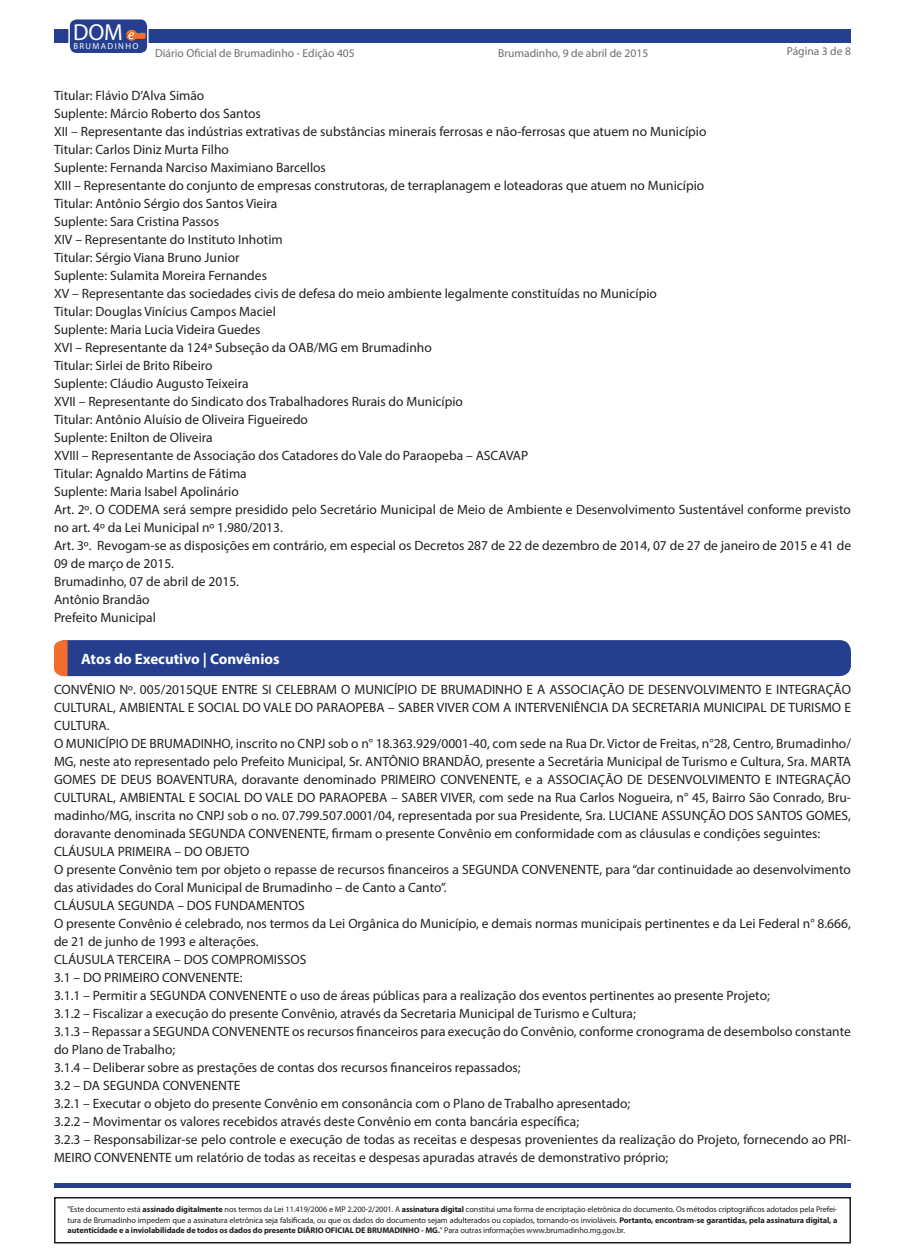
<style>
.page{position:relative;width:905px;height:1260px;background:#fff}
.page>*{position:absolute;margin:0;border:0;box-sizing:border-box;transform-origin:0 0}
.t1{font:23.25px "Myriad Pro";color:#fff}
.t2{font:700 15px "Myriad Pro";color:#fff}
.t3{font:13.5px/18px "Myriad Pro";color:#231f20}
.t4{font:11.55px "Myriad Pro";color:#6c6d70}
.t5{font:8.7px "Myriad Pro";letter-spacing:.16em;color:#fff}
.t6{font:8.25px/10.5px "Myriad Pro";letter-spacing:-.01em;color:#231f20;text-align:justify}
.s1{font-weight:700}
</style>
<div class="page">
<div style="left:54px;top:29px;width:796px;height:14px;background:#253f8e"></div>
<hr style="left:55px;top:1184px;width:795px;height:4px;background:#253f8e">
<div style="left:54px;top:1197px;width:796px;height:47px;border:2px solid #231f20"></div>
<div style="left:69px;top:19px;width:79px;height:35px;background:#253f8e;border-radius:8px"></div>
<div style="left:68px;top:18px;width:80px;height:36px;border:1px solid #fff;border-radius:8px"></div>
<svg style="left:126px;top:30px;width:20px;height:11px"></svg>
<div style="left:54px;top:640px;width:796px;height:36px;background:#253f8e;border-radius:11px"></div>
<svg style="left:54px;top:640px;width:14px;height:36px"></svg>
<h1 class="t1" style="left:73px;top:17px;width:51px">DOM</h1>
<p class="t5" style="left:73px;top:40px;width:66px">BRUMADINHO</p>
<p class="t4" style="left:155px;top:46px;width:201px">Diário Oficial de Brumadinho - Edição 405</p>
<p class="t4" style="left:498px;top:46px;width:152px">Brumadinho, 9 de abril de 2015</p>
<p class="t4" style="left:786px;top:44px;width:66px">Página 3 de 8</p>
<p class="t3" style="left:54px;top:86px;width:798px">Titular: Flávio D’Alva Simão<br>Suplente: Márcio Roberto dos Santos<br>XII – Representante das indústrias extrativas de substâncias minerais ferrosas e não-ferrosas que atuem no Município<br>Titular: Carlos Diniz Murta Filho<br>Suplente: Fernanda Narciso Maximiano Barcellos<br>XIII – Representante do conjunto de empresas construtoras, de terraplanagem e loteadoras que atuem no Município<br>Titular: Antônio Sérgio dos Santos Vieira<br>Suplente: Sara Cristina Passos<br>XIV – Representante do Instituto Inhotim<br>Titular: Sérgio Viana Bruno Junior<br>Suplente: Sulamita Moreira Fernandes<br>XV – Representante das sociedades civis de defesa do meio ambiente legalmente constituídas no Município<br>Titular: Douglas Vinícius Campos Maciel<br>Suplente: Maria Lucia Videira Guedes<br>XVI – Representante da 124ª Subseção da OAB/MG em Brumadinho<br>Titular: Sirlei de Brito Ribeiro<br>Suplente: Cláudio Augusto Teixeira<br>XVII – Representante do Sindicato dos Trabalhadores Rurais do Município<br>Titular: Antônio Aluísio de Oliveira Figueiredo<br>Suplente: Enilton de Oliveira<br>XVIII – Representante de Associação dos Catadores do Vale do Paraopeba – ASCAVAP<br>Titular: Agnaldo Martins de Fátima<br>Suplente: Maria Isabel Apolinário<br>Art. 2º. O CODEMA será sempre presidido pelo Secretário Municipal de Meio de Ambiente e Desenvolvimento Sustentável conforme previsto no art. 4º da Lei Municipal nº 1.980/2013.<br>Art. 3º. Revogam-se as disposições em contrário, em especial os Decretos 287 de 22 de dezembro de 2014, 07 de 27 de janeiro de 2015 e 41 de 09 de março de 2015.<br>Brumadinho, 07 de abril de 2015.<br>Antônio Brandão<br>Prefeito Municipal</p>
<p class="t2" style="left:81px;top:649px;width:200px">Atos do Executivo | Convênios</p>
<p class="t3" style="left:54px;top:680px;width:798px">CONVÊNIO Nº. 005/2015QUE ENTRE SI CELEBRAM O MUNICÍPIO DE BRUMADINHO E A ASSOCIAÇÃO DE DESENVOLVIMENTO E INTEGRAÇÃO CULTURAL, AMBIENTAL E SOCIAL DO VALE DO PARAOPEBA – SABER VIVER COM A INTERVENIÊNCIA DA SECRETARIA MUNICIPAL DE TURISMO E CULTURA.<br>O MUNICÍPIO DE BRUMADINHO, inscrito no CNPJ sob o n° 18.363.929/0001-40, com sede na Rua Dr. Victor de Freitas, n°28, Centro, Brumadinho/ MG, neste ato representado pelo Prefeito Municipal, Sr. ANTÔNIO BRANDÃO, presente a Secretária Municipal de Turismo e Cultura, Sra. MARTA GOMES DE DEUS BOAVENTURA, doravante denominado PRIMEIRO CONVENENTE, e a ASSOCIAÇÃO DE DESENVOLVIMENTO E INTEGRAÇÃO CULTURAL, AMBIENTAL E SOCIAL DO VALE DO PARAOPEBA – SABER VIVER, com sede na Rua Carlos Nogueira, n° 45, Bairro São Conrado, Bru&shy;madinho/MG, inscrita no CNPJ sob o no. 07.799.507.0001/04, representada por sua Presidente, Sra. LUCIANE ASSUNÇÃO DOS SANTOS GOMES, doravante denominada SEGUNDA CONVENENTE, firmam o presente Convênio em conformidade com as cláusulas e condições seguintes:<br>CLÁUSULA PRIMEIRA – DO OBJETO<br>O presente Convênio tem por objeto o repasse de recursos financeiros a SEGUNDA CONVENENTE, para “dar continuidade ao desenvolvimento das atividades do Coral Municipal de Brumadinho – de Canto a Canto”.<br>CLÁUSULA SEGUNDA – DOS FUNDAMENTOS<br>O presente Convênio é celebrado, nos termos da Lei Orgânica do Município, e demais normas municipais pertinentes e da Lei Federal n° 8.666, de 21 de junho de 1993 e alterações.<br>CLÁUSULA TERCEIRA – DOS COMPROMISSOS<br>3.1 – DO PRIMEIRO CONVENENTE:<br>3.1.1 – Permitir a SEGUNDA CONVENENTE o uso de áreas públicas para a realização dos eventos pertinentes ao presente Projeto;<br>3.1.2 – Fiscalizar a execução do presente Convênio, através da Secretaria Municipal de Turismo e Cultura;<br>3.1.3 – Repassar a SEGUNDA CONVENENTE os recursos financeiros para execução do Convênio, conforme cronograma de desembolso constante do Plano de Trabalho;<br>3.1.4 – Deliberar sobre as prestações de contas dos recursos financeiros repassados;<br>3.2 – DA SEGUNDA CONVENENTE<br>3.2.1 – Executar o objeto do presente Convênio em consonância com o Plano de Trabalho apresentado;<br>3.2.2 – Movimentar os valores recebidos através deste Convênio em conta bancária específica;<br>3.2.3 – Responsabilizar-se pelo controle e execução de todas as receitas e despesas provenientes da realização do Projeto, fornecendo ao PRI-MEIRO CONVENENTE um relatório de todas as receitas e despesas apuradas através de demonstrativo próprio;</p>
<p class="t6" style="left:68px;top:1204px;width:771px">"Este documento está <span class="s1">assinado digitalmente</span> nos termos da Lei 11.419/2006 e MP 2.200-2/2001. A <span class="s1">assinatura digital</span> constitui uma forma de encriptação eletrônica do documento. Os métodos criptográficos adotados pela Prefei&shy;tura de Brumadinho impedem que a assinatura eletrônica seja falsificada, ou que os dados do documento sejam adulterados ou copiados, tornando-os invioláveis. <span class="s1">Portanto, encontram-se garantidas, pela assinatura digital, a autenticidade e a inviolabilidade de todos os dados do presente DIÁRIO OFICIAL DE BRUMADINHO - MG.</span>" Para outras informações www.brumadinho.mg.gov.br.</p>
</div>
